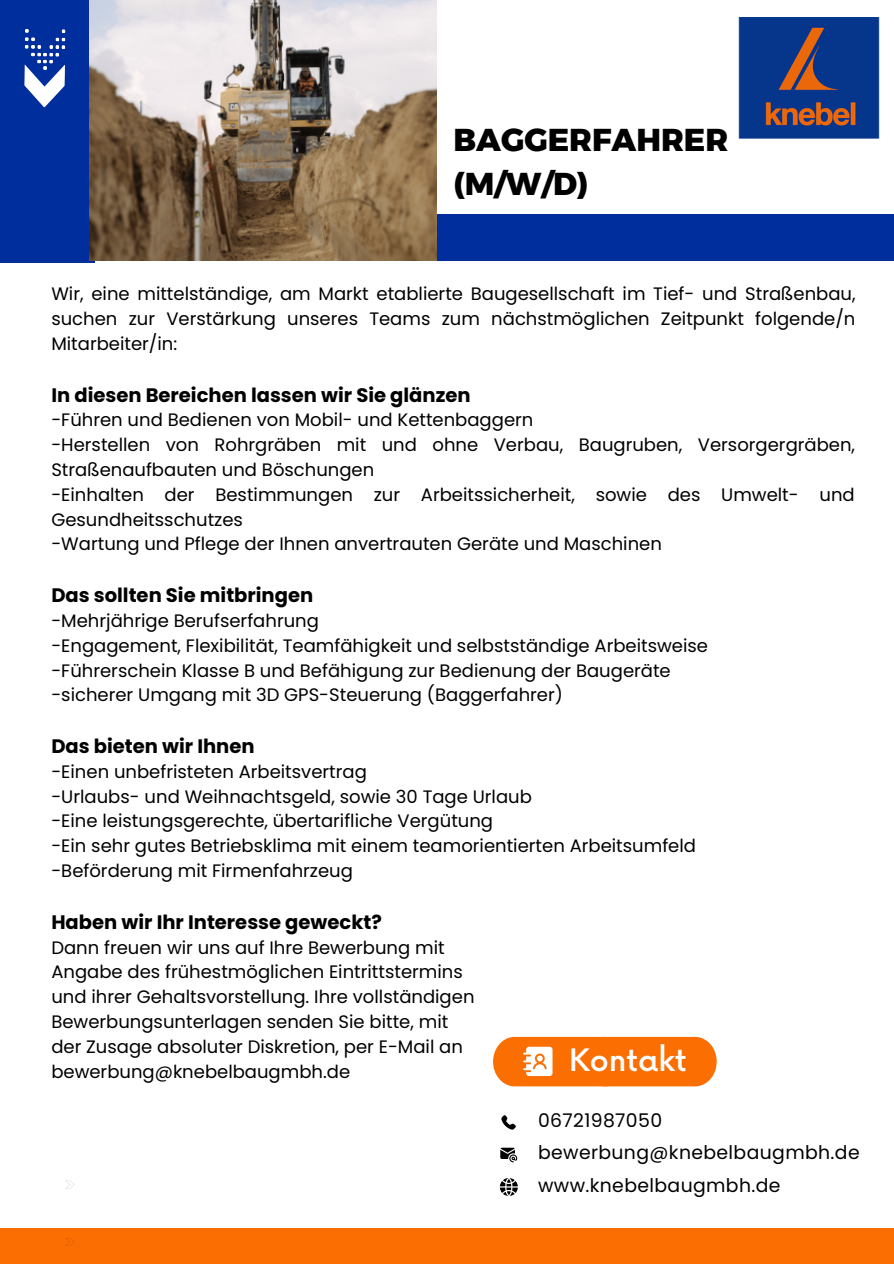
<style>
.page{position:relative;width:894px;height:1264px;background:#fff}
.page>*{position:absolute;margin:0;border:0;box-sizing:border-box;transform-origin:0 0}
.t1{font:700 31.5px/44px "Kief Montaser Extra";color:#000}
.t2{font:500 30.15px "Now";color:#fff}
.t3{font:700 19.5px "Poppins";color:#000}
.t4{font:18.75px/32.4px "Poppins";letter-spacing:.02em;color:#000}
.t5{font:18px/24.8px "Poppins";color:#000}
</style>
<div class="page">
<div style="left:437px;top:214px;width:456px;height:46px;background:#002f9d"></div>
<div style="left:0;top:0;width:95px;height:263px;background:#002f9d"></div>
<img style="left:89px;top:0;width:347px;height:260px">
<svg style="left:499px;top:1178px;width:18px;height:17px"></svg>
<svg style="left:500px;top:1147px;width:17px;height:15px"></svg>
<svg style="left:501px;top:1115px;width:14px;height:14px"></svg>
<svg style="left:493px;top:1036px;width:223px;height:50px;background:#fb7e1f"></svg>
<svg style="left:24px;top:29px;width:42px;height:79px"></svg>
<div style="left:0;top:1227px;width:893px;height:36px;background:#fb6e02"></div>
<svg style="left:65px;top:1180px;width:9px;height:8px"></svg>
<svg style="left:65px;top:1238px;width:9px;height:7px"></svg>
<img style="left:738px;top:17px;width:142px;height:122px">
<h1 class="t1" style="left:453px;top:118px;width:276px">BAGGERFAHRER (M/W/D)</h1>
<p class="t5" style="left:51px;top:281px;width:805px;text-align:justify">Wir, eine mittelständige, am Markt etablierte Baugesellschaft im Tief- und Straßenbau, suchen zur Verstärkung unseres Teams zum nächstmöglichen Zeitpunkt folgende/n Mitarbeiter/in:</p>
<p class="t3" style="left:51px;top:381px;width:420px">In diesen Bereichen lassen wir Sie glänzen</p>
<p class="t5" style="left:51px;top:408px;width:805px">-Führen und Bedienen von Mobil- und Kettenbaggern<br>-Herstellen von Rohrgräben mit und ohne Verbau, Baugruben, Versorgergräben, Straßenaufbauten und Böschungen<br>-Einhalten der Bestimmungen zur Arbeitssicherheit, sowie des Umwelt- und Gesundheitsschutzes<br>-Wartung und Pflege der Ihnen anvertrauten Geräte und Maschinen</p>
<p class="t3" style="left:51px;top:581px;width:263px">Das sollten Sie mitbringen</p>
<p class="t5" style="left:51px;top:608px;width:658px">-Mehrjährige Berufserfahrung<br>-Engagement, Flexibilität, Teamfähigkeit und selbstständige Arbeitsweise -Führerschein Klasse B und Befähigung zur Bedienung der Baugeräte -sicherer Umgang mit 3D GPS-Steuerung (Baggerfahrer)</p>
<p class="t3" style="left:51px;top:732px;width:205px">Das bieten wir Ihnen</p>
<p class="t5" style="left:51px;top:759px;width:646px">-Einen unbefristeten Arbeitsvertrag<br>-Urlaubs- und Weihnachtsgeld, sowie 30 Tage Urlaub<br>-Eine leistungsgerechte, übertarifliche Vergütung<br>-Ein sehr gutes Betriebsklima mit einem teamorientierten Arbeitsumfeld -Beförderung mit Firmenfahrzeug</p>
<p class="t3" style="left:51px;top:908px;width:332px">Haben wir Ihr Interesse geweckt?</p>
<p class="t5" style="left:51px;top:934px;width:424px">Dann freuen wir uns auf Ihre Bewerbung mit Angabe des frühestmöglichen Eintrittstermins und ihrer Gehaltsvorstellung. Ihre vollständigen Bewerbungsunterlagen senden Sie bitte, mit der Zusage absoluter Diskretion, per E-Mail an bewerbung@knebelbaugmbh.de</p>
<p class="t4" style="left:538px;top:1103px;width:323px">06721987050 bewerbung@knebelbaugmbh.de www.knebelbaugmbh.de</p>
<h2 class="t2" style="left:569px;top:1043px;width:119px">Kontakt</h2>
</div>
